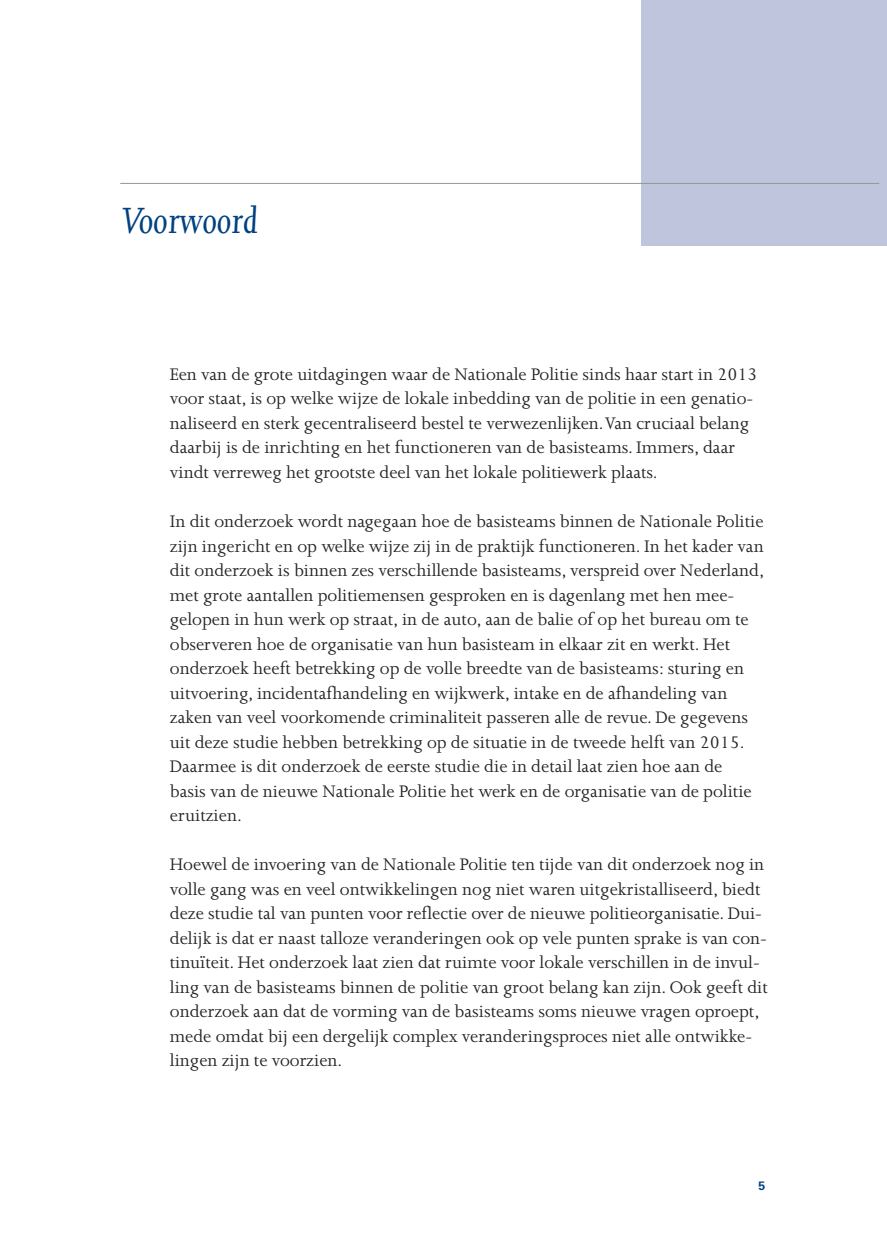
<style>
.page{position:relative;width:887px;height:1260px;background:#fff}
.page>*{position:absolute;margin:0;border:0;box-sizing:border-box;transform-origin:0 0}
.t1{font:italic 42px "Joanna";color:#014181}
.t2{font:19.25px/24.5px "Joanna";color:#231f20}
.t3{font:700 12.25px "Univers";color:#014181}
</style>
<div class="page">
<div style="left:641px;top:0;width:246px;height:246px;background:#bfc5dc"></div>
<hr style="left:120px;top:183px;width:759px;height:1px;background:#939598">
<h1 class="t1" style="left:122px;top:205px;width:138px">Voorwoord</h1>
<p class="t2" style="left:170px;top:363px;width:589px">Een van de grote uitdagingen waar de Nationale Politie sinds haar start in 2013 voor staat, is op welke wijze de lokale inbedding van de politie in een genatio&shy;naliseerd en sterk gecentraliseerd bestel te verwezenlijken. Van cruciaal belang daarbij is de inrichting en het functioneren van de basisteams. Immers, daar vindt verreweg het grootste deel van het lokale politiewerk plaats.</p>
<p class="t2" style="left:170px;top:510px;width:596px">In dit onderzoek wordt nagegaan hoe de basisteams binnen de Nationale Politie zijn ingericht en op welke wijze zij in de praktijk functioneren. In het kader van dit onderzoek is binnen zes verschillende basisteams, verspreid over Nederland, met grote aantallen politiemensen gesproken en is dagenlang met hen mee&shy;gelopen in hun werk op straat, in de auto, aan de balie of op het bureau om te observeren hoe de organisatie van hun basisteam in elkaar zit en werkt. Het onderzoek heeft betrekking op de volle breedte van de basisteams: sturing en uitvoering, incidentafhandeling en wijkwerk, intake en de afhandeling van zaken van veel voorkomende criminaliteit passeren alle de revue. De gegevens uit deze studie hebben betrekking op de situatie in de tweede helft van 2015.<br>Daarmee is dit onderzoek de eerste studie die in detail laat zien hoe aan de<br>basis van de nieuwe Nationale Politie het werk en de organisatie van de politie eruitzien.</p>
<p class="t2" style="left:170px;top:853px;width:599px">Hoewel de invoering van de Nationale Politie ten tijde van dit onderzoek nog in volle gang was en veel ontwikkelingen nog niet waren uitgekristalliseerd, biedt deze studie tal van punten voor reflectie over de nieuwe politieorganisatie. Dui&shy;delijk is dat er naast talloze veranderingen ook op vele punten sprake is van con&shy;tinuïteit. Het onderzoek laat zien dat ruimte voor lokale verschillen in de invul&shy;ling van de basisteams binnen de politie van groot belang kan zijn. Ook geeft dit onderzoek aan dat de vorming van de basisteams soms nieuwe vragen oproept, mede omdat bij een dergelijk complex veranderingsproces niet alle ontwikke&shy;lingen zijn te voorzien.</p>
<p class="t3" style="left:758px;top:1180px;width:8px">5</p>
</div>
